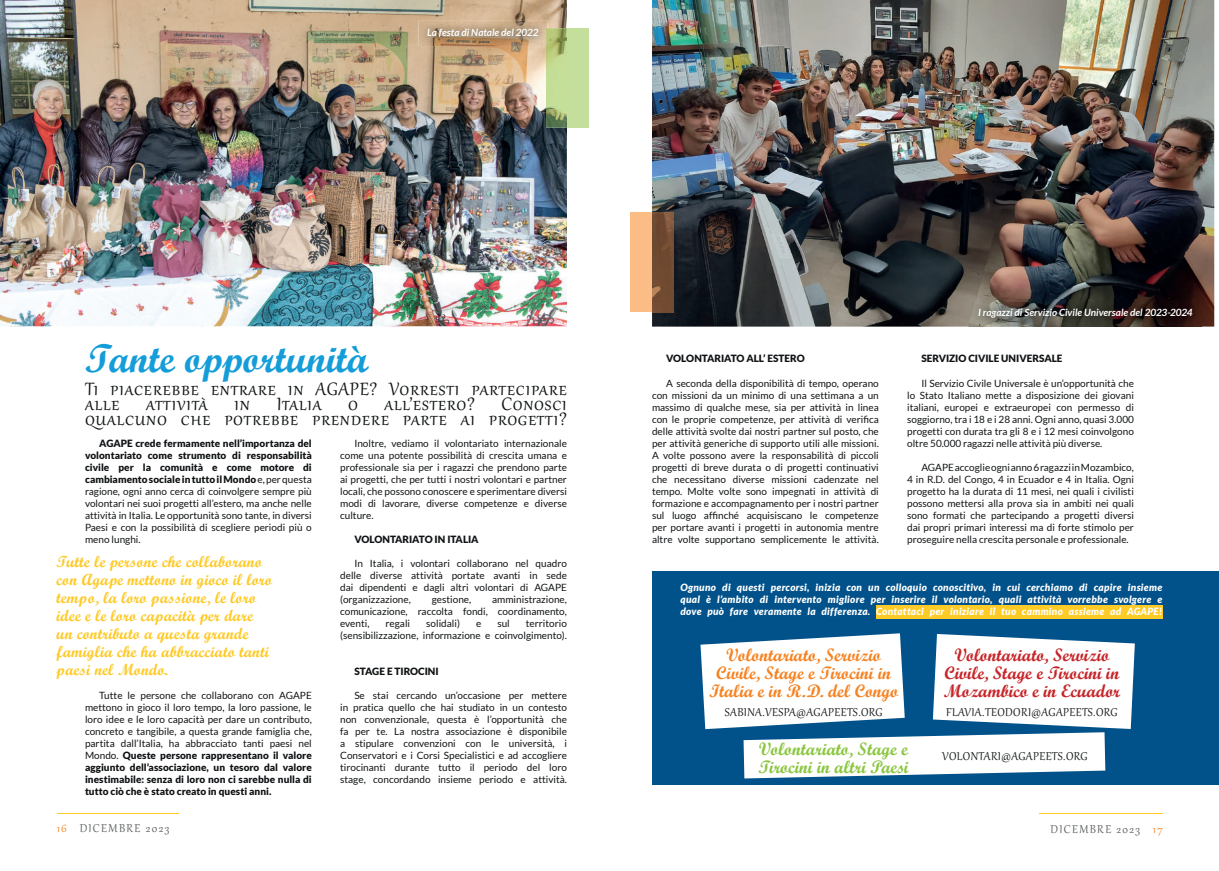
<style>
.page{position:relative;width:1219px;height:871px;background:#fff}
.page>*{position:absolute;margin:0;border:0;box-sizing:border-box;transform-origin:0 0}
.t1{font:40px "Script MT Bold";color:#149dd9}
.t2{font:22px "Gabriola";letter-spacing:.03em;color:#101315}
.t3{font:18px/18px "Script MT Bold";color:#f58322;text-align:center}
.t4{font:18px/18px "Script MT Bold";color:#c62529;text-align:center}
.t5{font:18px/18px "Script MT Bold";color:#8bc63f}
.t6{font:16px/18px "Script MT Bold";letter-spacing:.01em;color:#feca26}
.t7{font:14px "Gabriola";letter-spacing:.03em;color:#101315}
.t8{font:14px "Gabriola";letter-spacing:.1em;color:#5b5e5f}
.t9{font:10px/12px "Lato";color:#101315;text-align:justify}
.t10{font:italic 900 10px/12px "Lato";letter-spacing:.03em;color:#fff;text-align:justify}
.t11{font:900 10px "Lato";letter-spacing:-.01em;color:#101315}
.t12{font:italic 700 10px "Lato";letter-spacing:-.005em;color:#fff}
.s1{font-weight:900}
.s2{color:#f58322}
</style>
<div class="page">
<hr style="left:57px;top:812px;width:121px;height:1px;background:#feca26">
<hr style="left:57px;top:813px;width:121px;height:1px;background:#feca26">
<hr style="left:1039px;top:812px;width:124px;height:1px;background:#feca26">
<hr style="left:1039px;top:813px;width:124px;height:1px;background:#feca26">
<img style="left:0;top:0;width:567px;height:326px">
<div style="left:567px;top:28px;width:21px;height:99px;background:#c4df9b"></div>
<img style="left:546px;top:28px;width:21px;height:99px">
<div style="left:652px;top:570px;width:567px;height:214px;background:#01528a"></div>
<div style="left:876px;top:605px;width:286px;height:13px;background:#feca26"></div>
<svg style="left:700px;top:633px;width:435px;height:145px"></svg>
<img style="left:652px;top:0;width:562px;height:326px">
<div style="left:631px;top:213px;width:21px;height:99px;background:#fbbc86"></div>
<img style="left:652px;top:213px;width:21px;height:99px">
<img style="left:419px;top:20px;width:128px;height:26px">
<svg style="left:546px;top:28px;width:1px;height:18px"></svg>
<img style="left:969px;top:299px;width:232px;height:27px">
<p class="t12" style="left:427px;top:27px;width:113px">La festa di Natale del 2022</p>
<h1 class="t1" style="left:85px;top:333px;width:285px">Tante opportunità</h1>
<h2 class="t2" style="left:85px;top:374px;width:483px">TI PIACEREBBE ENTRARE IN AGAPE? VORRESTI PARTECIPARE</h2>
<h2 class="t2" style="left:85px;top:389px;width:483px">ALLE ATTIVITÀ IN ITALIA O ALL’ESTERO? CONOSCI</h2>
<h2 class="t2" style="left:85px;top:404px;width:483px">QUALCUNO CHE POTREBBE PRENDERE PARTE AI PROGETTI?</h2>
<p class="t9" style="left:85px;top:436px;width:228px;text-indent:14px"><span class="s1">AGAPE crede fermamente nell’importanza del volontariato come strumento di responsabilità civile per la comunità e come motore di cambiamento sociale in tutto il Mondo</span> e, per questa ragione, ogni anno cerca di coinvolgere sempre più volontari nei suoi progetti all’estero, ma anche nelle attività in Italia. Le opportunità sono tante, in diversi Paesi e con la possibilità di scegliere periodi più o meno lunghi.</p>
<p class="t9" style="left:340px;top:436px;width:228px;text-indent:14px">Inoltre, vediamo il volontariato internazionale come una potente possibilità di crescita umana e professionale sia per i ragazzi che prendono parte ai progetti, che per tutti i nostri volontari e partner locali, che possono conoscere e sperimentare diversi modi di lavorare, diverse competenze e diverse culture.</p>
<p class="t11" style="left:354px;top:533px;width:126px">VOLONTARIATO IN ITALIA</p>
<p class="t9" style="left:340px;top:556px;width:228px;text-indent:14px">In Italia, i volontari collaborano nel quadro delle diverse attività portate avanti in sede dai dipendenti e dagli altri volontari di AGAPE (organizzazione,</p>
<h3 class="t6" style="left:57px;top:552px;width:217px">Tutte le persone che collaborano con Agape mettono in gioco il loro tempo, la loro passione, le loro idee e le loro capacità per dare un contributo a questa grande famiglia che ha abbracciato tanti paesi nel Mondo.</h3>
<p class="t9" style="left:340px;top:592px;width:228px;text-indent:152px">amministrazione, comunicazione, raccolta fondi, coordinamento, eventi,</p>
<p class="t9" style="left:432px;top:592px;width:41px">gestione,</p>
<p class="t9" style="left:386px;top:616px;width:26px">regali</p>
<p class="t9" style="left:426px;top:616px;width:35px">solidali)</p>
<p class="t9" style="left:476px;top:616px;width:7px">e</p>
<p class="t9" style="left:497px;top:616px;width:14px">sul</p>
<p class="t9" style="left:340px;top:616px;width:228px;text-align:right">territorio<br>(sensibilizzazione, informazione e coinvolgimento).</p>
<p class="t11" style="left:354px;top:665px;width:86px">STAGE E TIROCINI</p>
<p class="t9" style="left:340px;top:688px;width:228px;text-indent:14px">Se stai cercando un’occasione per mettere in pratica quello che hai studiato in un contesto non convenzionale, questa è l’opportunità che fa per te. La nostra associazione è disponibile a stipulare convenzioni con le università, i Conservatori e i Corsi Specialistici e ad accogliere tirocinanti durante tutto il periodo del loro stage, concordando insieme periodo e attività.</p>
<p class="t9" style="left:85px;top:688px;width:228px;text-indent:14px">Tutte le persone che collaborano con AGAPE mettono in gioco il loro tempo, la loro passione, le loro idee e le loro capacità per dare un contributo, concreto e tangibile, a questa grande famiglia che, partita dall’Italia, ha abbracciato tanti paesi nel Mondo. <span class="s1">Queste persone rappresentano il valore aggiunto dell’associazione, un tesoro dal valore inestimabile: senza di loro non ci sarebbe nulla di tutto ciò che è stato creato in questi anni.</span></p>
<p class="t12" style="left:978px;top:306px;width:216px">I ragazzi di Servizio Civile Universale del 2023-2024</p>
<p class="t11" style="left:666px;top:353px;width:140px">VOLONTARIATO ALL’ ESTERO</p>
<p class="t9" style="left:652px;top:376px;width:228px;text-indent:14px">A seconda della disponibilità di tempo, operano con missioni da un minimo di una settimana a un massimo di qualche mese, sia per attività in linea con le proprie competenze, per attività di verifica delle attività svolte dai nostri partner sul posto, che per attività generiche di supporto utili alle missioni.<br>A volte possono avere la responsabilità di piccoli progetti di breve durata o di progetti continuativi che necessitano diverse missioni cadenzate nel tempo. Molte volte sono impegnati in attività di formazione e accompagnamento per i nostri partner sul luogo affinché acquisiscano le competenze per portare avanti i progetti in autonomia mentre altre volte supportano semplicemente le attività.</p>
<p class="t11" style="left:921px;top:353px;width:143px">SERVIZIO CIVILE UNIVERSALE</p>
<p class="t9" style="left:907px;top:376px;width:228px;text-indent:14px">Il Servizio Civile Universale è un’opportunità che lo Stato Italiano mette a disposizione dei giovani italiani, europei e extraeuropei con permesso di soggiorno, tra i 18 e i 28 anni. Ogni anno, quasi 3.000 progetti con durata tra gli 8 e i 12 mesi coinvolgono oltre 50.000 ragazzi nelle attività più diverse.</p>
<p class="t9" style="left:907px;top:460px;width:228px;text-indent:14px">AGAPE accoglie ogni anno 6 ragazzi in Mozambico, 4 in R.D. del Congo, 4 in Ecuador e 4 in Italia. Ogni progetto ha la durata di 11 mesi, nei quali i civilisti possono mettersi alla prova sia in ambiti nei quali sono formati che partecipando a progetti diversi dai propri primari interessi ma di forte stimolo per proseguire nella crescita personale e professionale.</p>
<p class="t10" style="left:680px;top:581px;width:483px">Ognuno di questi percorsi, inizia con un colloquio conoscitivo, in cui cerchiamo di capire insieme qual è l’ambito di intervento migliore per inserire il volontario, quali attività vorrebbe svolgere e dove può fare veramente la differenza. Contattaci per iniziare il tuo cammino assieme ad AGAPE!</p>
<h3 class="t3" style="left:709px;top:645px;width:191px">Volontariato, Servizio<br>Civile, Stage e Tirocini in<br>Italia e in R.D. del Congo</h3>
<h3 class="t4" style="left:944px;top:645px;width:178px">Volontariato, Servizio<br>Civile, Stage e Tirocini in<br>Mozambico e in Ecuador</h3>
<h3 class="t7" style="left:725px;top:702px;width:159px">SABINA.VESPA@AGAPEETS.ORG</h3>
<h3 class="t5" style="left:758px;top:739px;width:151px">Volontariato, Stage e<br>Tirocini in altri Paesi</h3>
<h3 class="t7" style="left:946px;top:702px;width:173px">FLAVIA.TEODORI@AGAPEETS.ORG</h3>
<h3 class="t7" style="left:942px;top:747px;width:147px">VOLONTARI@AGAPEETS.ORG</h3>
<h3 class="t8" style="left:57px;top:819px;width:114px"><span class="s2">16</span> DICEMBRE 2023</h3>
<h3 class="t8" style="left:1051px;top:819px;width:114px">DICEMBRE 2023 <span class="s2">17</span></h3>
</div>
